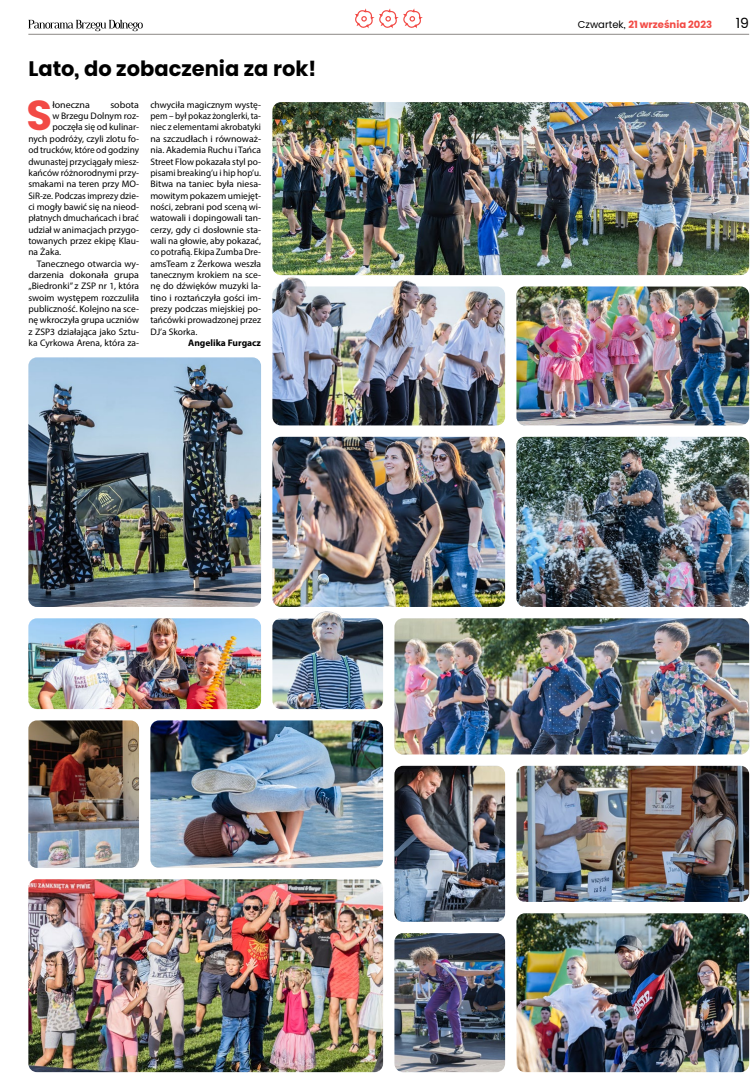
<style>
.page{position:relative;width:752px;height:1092px;background:#fff}
.page>*{position:absolute;margin:0;border:0;box-sizing:border-box;transform-origin:0 0}
.t1{font:700 41.8px "Poppins";color:#f24a45}
.t2{font:700 21px "Poppins";color:#000}
.t3{font:14px "Poppins";color:#000}
.t4{font:700 10px "Poppins";color:#f24a45}
.t5{font:9.5px/11.3px "Myriad Pro";color:#000;text-align:justify}
.t6{font:9.5px "Myriad Pro";color:#000;scale:.96 1}
.t7{font:9.5px "Myriad Pro";color:#000;scale:1.05 1}
.t8{font:700 9.5px "Myriad Pro";color:#000}
.s1{font-weight:400;color:#000}
</style>
<div class="page">
<svg style="left:28px;top:20px;width:115px;height:11px"></svg>
<hr style="left:28px;top:34px;width:720px;height:1px;background:#8c8986">
<svg style="left:355px;top:8px;width:68px;height:21px"></svg>
<img style="left:516px;top:286px;width:232px;height:139px">
<img style="left:28px;top:357px;width:233px;height:250px">
<img style="left:28px;top:879px;width:355px;height:192px">
<img style="left:272px;top:286px;width:233px;height:139px">
<img style="left:150px;top:720px;width:233px;height:147px">
<img style="left:272px;top:102px;width:476px;height:173px">
<img style="left:516px;top:437px;width:232px;height:170px">
<img style="left:28px;top:618px;width:233px;height:91px">
<img style="left:394px;top:618px;width:354px;height:136px">
<img style="left:28px;top:720px;width:111px;height:147px">
<img style="left:272px;top:618px;width:111px;height:91px">
<img style="left:394px;top:933px;width:111px;height:138px">
<img style="left:394px;top:765px;width:111px;height:156px">
<img style="left:272px;top:437px;width:233px;height:170px">
<img style="left:516px;top:765px;width:232px;height:136px">
<img style="left:516px;top:913px;width:232px;height:158px">
<img style="left:306px;top:570px;width:40px;height:51px">
<img style="left:275px;top:275px;width:145px;height:17px">
<h2 class="t2" style="left:28px;top:56px;width:289px">Lato, do zobaczenia za rok!</h2>
<h1 class="t1" style="left:27px;top:92px;width:27px">S</h1>
<p class="t7" style="left:52px;top:99px;width:37px">łoneczna</p>
<p class="t7" style="left:110px;top:99px;width:29px">sobota</p>
<p class="t5" style="left:52px;top:110px;width:88px">w Brzegu Dolnym roz-</p>
<p class="t5" style="left:52px;top:121px;width:88px">poczęła się od kulinar-</p>
<p class="t5" style="left:28px;top:133px;width:112px">nych podróży, czyli zlotu fo-</p>
<p class="t5" style="left:28px;top:144px;width:112px">od trucków, które od godziny</p>
<p class="t6" style="left:28px;top:155px;width:117px">dwunastej przyciągały miesz-</p>
<p class="t5" style="left:28px;top:167px;width:112px">kańców różnorodnymi przy-</p>
<p class="t5" style="left:28px;top:178px;width:112px">smakami na teren przy MO-</p>
<p class="t5" style="left:28px;top:189px;width:112px">SiR-ze. Podczas imprezy dzie-</p>
<p class="t5" style="left:28px;top:201px;width:112px">ci mogły bawić się na nieod-</p>
<p class="t6" style="left:28px;top:212px;width:117px">płatnych dmuchańcach i brać</p>
<p class="t5" style="left:28px;top:223px;width:112px">udział w animacjach przygo-</p>
<p class="t5" style="left:28px;top:235px;width:112px">towanych przez ekipę Klau-</p>
<p class="t5" style="left:28px;top:246px;width:34px">na Żaka.</p>
<p class="t5" style="left:37px;top:257px;width:104px">Tanecznego otwarcia wy-</p>
<p class="t7" style="left:28px;top:269px;width:107px">darzenia dokonała grupa</p>
<p class="t5" style="left:28px;top:280px;width:112px">„Biedronki” z ZSP nr 1, która</p>
<p class="t5" style="left:28px;top:291px;width:112px">swoim występem rozczuliła</p>
<p class="t5" style="left:28px;top:303px;width:112px">publiczność. Kolejno na sce-</p>
<p class="t5" style="left:28px;top:314px;width:112px">nę wkroczyła grupa uczniów</p>
<p class="t5" style="left:28px;top:326px;width:112px">z ZSP3 działająca jako Sztu-</p>
<p class="t5" style="left:28px;top:337px;width:112px">ka Cyrkowa Arena, która za-</p>
<p class="t5" style="left:150px;top:99px;width:112px">chwyciła magicznym wystę&shy;pem – był pokaz żonglerki, ta&shy;niec z elementami akrobatyki na szczudłach i równoważ&shy;nia. Akademia Ruchu i Tańca Street Flow pokazała styl po&shy;pisami breaking’u i hip hop’u.<br>Bitwa na taniec była niesa&shy;mowitym pokazem umiejęt&shy;ności, zebrani pod sceną wi&shy;watowali i dopingowali tan&shy;cerzy, gdy ci dosłownie sta&shy;wali na głowie, aby pokazać, co potrafią. Ekipa Zumba Dre&shy;amsTeam z Żerkowa weszła tanecznym krokiem na sce&shy;nę do dźwięków muzyki la&shy;tino i roztańczyła gości im&shy;prezy podczas miejskiej po&shy;tańcówki prowadzonej przez DJ’a Skorka.</p>
<p class="t8" style="left:188px;top:336px;width:74px">Angelika Furgacz</p>
<p class="t4" style="left:577px;top:19px;width:136px"><span class="s1">Czwartek,</span> 21 września 2023</p>
<h3 class="t3" style="left:735px;top:15px;width:15px">19</h3>
</div>
